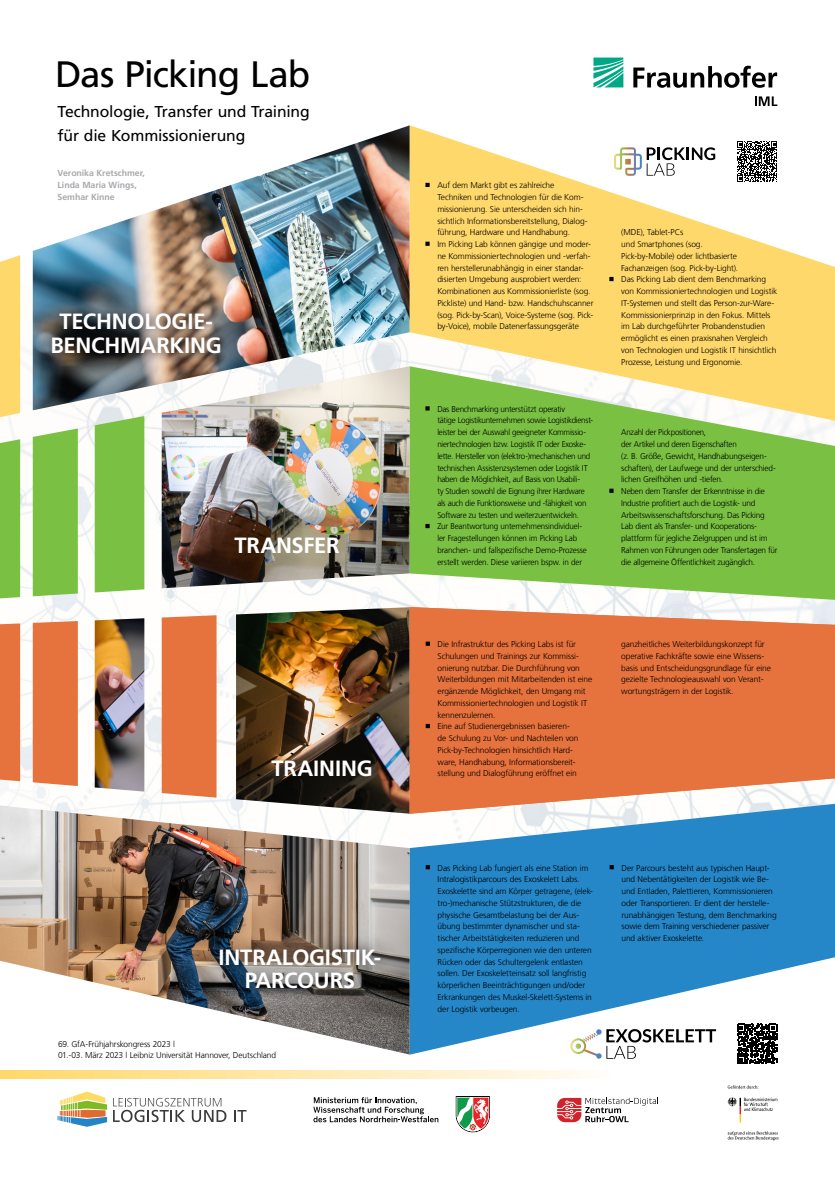
<style>
.page{position:relative;width:835px;height:1180px;background:#fff}
.page>*{position:absolute;margin:0;border:0;box-sizing:border-box;transform-origin:0 0}
.t1{font:36.75px "Frutiger LT Com";letter-spacing:-.03em;color:#000}
.t2{font:700 22.05px/23.5px "Frutiger LT Com";letter-spacing:-.01em;color:#fff;text-align:center}
.t3{font:15.75px/23.5px "Frutiger LT Com";letter-spacing:-.01em;color:#000}
.t4{font:700 8.75px/11.8px "Frutiger LT Com";letter-spacing:-.005em;color:#a7a9ac}
.t5{font:300 8.4px/11.8px "Frutiger LT Com";letter-spacing:-.015em;color:#000}
.t6{font:300 8.4px/11.8px "Frutiger LT Com";letter-spacing:-.015em;color:#000;scale:.95 1}
</style>
<div class="page">
<svg style="left:593px;top:58px;width:30px;height:29px"></svg>
<svg style="left:633px;top:66px;width:144px;height:22px"></svg>
<svg style="left:755px;top:96px;width:22px;height:10px"></svg>
<img style="left:0;top:285px;width:834px;height:520px">
<div style="left:162px;top:615px;width:54px;height:182px;background:#e6723d"></div>
<div style="left:95px;top:416px;width:49px;height:176px;background:#7ac143"></div>
<img style="left:95px;top:618px;width:49px;height:173px">
<div style="left:33px;top:428px;width:45px;height:168px;background:#7ac143"></div>
<div style="left:33px;top:621px;width:45px;height:165px;background:#e6723d"></div>
<div style="left:0;top:255px;width:20px;height:162px;background:#ffd86b"></div>
<div style="left:0;top:439px;width:20px;height:159px;background:#7ac143"></div>
<div style="left:0;top:623px;width:20px;height:158px;background:#e6723d"></div>
<img style="left:33px;top:125px;width:376px;height:285px">
<img style="left:162px;top:366px;width:247px;height:222px">
<img style="left:236px;top:607px;width:173px;height:198px">
<img style="left:0;top:805px;width:409px;height:249px">
<svg style="left:409px;top:813px;width:425px;height:241px;fill:#2587c8"></svg>
<svg style="left:409px;top:607px;width:425px;height:206px;fill:#e6723d"></svg>
<svg style="left:409px;top:421px;width:425px;height:179px;fill:#7ac143"></svg>
<svg style="left:409px;top:125px;width:425px;height:296px;fill:#ffd86b"></svg>
<svg style="left:425px;top:183px;width:168px;height:4px"></svg>
<svg style="left:425px;top:242px;width:168px;height:4px"></svg>
<svg style="left:425px;top:406px;width:168px;height:4px"></svg>
<svg style="left:425px;top:524px;width:168px;height:4px"></svg>
<svg style="left:425px;top:641px;width:168px;height:5px"></svg>
<svg style="left:425px;top:724px;width:168px;height:4px"></svg>
<svg style="left:425px;top:865px;width:168px;height:4px"></svg>
<svg style="left:609px;top:277px;width:168px;height:4px"></svg>
<svg style="left:609px;top:489px;width:168px;height:4px"></svg>
<svg style="left:313px;top:1097px;width:125px;height:25px"></svg>
<svg style="left:455px;top:1096px;width:35px;height:36px"></svg>
<svg style="left:557px;top:1098px;width:101px;height:24px"></svg>
<svg style="left:113px;top:1098px;width:113px;height:24px"></svg>
<svg style="left:234px;top:1110px;width:12px;height:12px"></svg>
<svg style="left:58px;top:1091px;width:49px;height:35px"></svg>
<svg style="left:570px;top:1029px;width:146px;height:29px"></svg>
<svg style="left:614px;top:147px;width:101px;height:29px"></svg>
<div style="left:42px;top:303px;width:190px;height:61px;background:#000;opacity:.77"></div>
<div style="left:206px;top:935px;width:187px;height:67px;background:#000;opacity:.8"></div>
<svg style="left:609px;top:865px;width:168px;height:4px"></svg>
<svg style="left:736px;top:141px;width:41px;height:41px"></svg>
<svg style="left:736px;top:1023px;width:41px;height:41px"></svg>
<svg style="left:0;top:1070px;width:586px;height:8px"></svg>
<svg style="left:727px;top:1085px;width:31px;height:4px"></svg>
<svg style="left:727px;top:1131px;width:51px;height:9px"></svg>
<svg style="left:727px;top:1097px;width:50px;height:25px"></svg>
<h1 class="t1" style="left:55px;top:53px;width:257px">Das Picking Lab</h1>
<h3 class="t3" style="left:58px;top:100px;width:253px">Technologie, Transfer und Training für die Kommissionierung</h3>
<p class="t4" style="left:58px;top:168px;width:89px">Veronika Kretschmer,<br>Linda Maria Wings,<br>Semhar Kinne</p>
<h2 class="t2" style="left:50px;top:310px;width:173px">TECHNOLOGIE-<br>BENCHMARKING</h2>
<h2 class="t2" style="left:234px;top:533px;width:107px">TRANSFER</h2>
<h2 class="t2" style="left:271px;top:757px;width:103px">TRAINING</h2>
<h2 class="t2" style="left:218px;top:945px;width:164px">INTRALOGISTIK-<br>PARCOURS</h2>
<p class="t5" style="left:58px;top:1038px;width:219px">69. GfA-Frühjahrskongress 2023 l<br>01.-03. März 2023 l Leibniz Universität Hannover, Deutschland</p>
<p class="t5" style="left:437px;top:179px;width:158px">Auf dem Markt gibt es zahlreiche<br>Techniken und Technologien für die Kom&shy;missionierung. Sie unterscheiden sich hin&shy;sichtlich Informationsbereitstellung, Dialog&shy;führung, Hardware und Handhabung.<br>Im Picking Lab können gängige und moder&shy;ne Kommissioniertechnologien und -verfah&shy;ren herstellerunabhängig in einer standar&shy;disierten Umgebung ausprobiert werden:<br>Kombinationen aus Kommissionierliste (sog.<br>Pickliste) und Hand- bzw. Handschuhscanner (sog. Pick-by-Scan), Voice-Systeme (sog. Pick&shy;by-Voice), mobile Datenerfassungsgeräte</p>
<p class="t5" style="left:437px;top:403px;width:157px">Das Benchmarking unterstützt operativ<br>tätige Logistikunternehmen sowie Logistikdienst&shy;leister bei der Auswahl geeigneter Kommissio&shy;niertechnologien bzw. Logistik IT oder Exoske&shy;lette. Hersteller von (elektro-)mechanischen und technischen Assistenzsystemen oder Logistik IT haben die Möglichkeit, auf Basis von Usabili-<br>ty Studien sowohl die Eignung ihrer Hardware als auch die Funktionsweise und -fähigkeit von Software zu testen und weiterzuentwickeln.<br>Zur Beantwortung unternehmensindividuel-<br>ler Fragestellungen können im Picking Lab branchen- und fallspezifische Demo-Prozesse erstellt werden. Diese variieren bspw. in der</p>
<p class="t5" style="left:621px;top:226px;width:158px">(MDE), Tablet-PCs<br>und Smartphones (sog.<br>Pick-by-Mobile) oder lichtbasierte Fachanzeigen (sog. Pick-by-Light).<br>Das Picking Lab dient dem Benchmarking von Kommissioniertechnologien und Logistik IT-Systemen und stellt das Person-zur-Ware-Kommissionierprinzip in den Fokus. Mittels im Lab durchgeführter Probandenstudien ermöglicht es einen praxisnahen Vergleich von Technologien und Logistik IT hinsichtlich Prozesse, Leistung und Ergonomie.</p>
<p class="t6" style="left:621px;top:426px;width:166px">Anzahl der Pickpositionen,<br>der Artikel und deren Eigenschaften<br>(z. B. Größe, Gewicht, Handhabungseigen&shy;schaften), der Laufwege und der unterschied&shy;lichen Greifhöhen und -tiefen.<br>Neben dem Transfer der Erkenntnisse in die Industrie profitiert auch die Logistik- und Arbeitswissenschaftsforschung. Das Picking Lab dient als Transfer- und Kooperations&shy;plattform für jegliche Zielgruppen und ist im Rahmen von Führungen oder Transfertagen für die allgemeine Öffentlichkeit zugänglich.</p>
<p class="t5" style="left:437px;top:638px;width:156px">Die Infrastruktur des Picking Labs ist für Schulungen und Trainings zur Kommissi&shy;onierung nutzbar. Die Durchführung von Weiterbildungen mit Mitarbeitenden ist eine ergänzende Möglichkeit, den Umgang mit Kommissioniertechnologien und Logistik IT kennenzulernen.<br>Eine auf Studienergebnissen basieren-<br>de Schulung zu Vor- und Nachteilen von Pick-by-Technologien hinsichtlich Hard&shy;ware, Handhabung, Informationsbereit&shy;stellung und Dialogführung eröffnet ein</p>
<p class="t5" style="left:621px;top:638px;width:151px">ganzheitliches Weiterbildungskonzept für operative Fachkräfte sowie eine Wissens&shy;basis und Entscheidungsgrundlage für eine gezielte Technologieauswahl von Verant&shy;wortungsträgern in der Logistik.</p>
<p class="t5" style="left:437px;top:862px;width:157px">Das Picking Lab fungiert als eine Station im Intralogistikparcours des Exoskelett Labs.<br>Exoskelette sind am Körper getragene, (elek&shy;tro-)mechanische Stützstrukturen, die die physische Gesamtbelastung bei der Aus&shy;übung bestimmter dynamischer und sta&shy;tischer Arbeitstätigkeiten reduzieren und spezifische Körperregionen wie den unteren Rücken oder das Schultergelenk entlasten sollen. Der Exoskeletteinsatz soll langfristig körperlichen Beeinträchtigungen und/oder Erkrankungen des Muskel-Skelett-Systems in der Logistik vorbeugen.</p>
<p class="t5" style="left:621px;top:862px;width:157px">Der Parcours besteht aus typischen Haupt&shy;und Nebentätigkeiten der Logistik wie Be&shy;und Entladen, Palettieren, Kommissionieren oder Transportieren. Er dient der herstelle&shy;runabhängigen Testung, dem Benchmarking sowie dem Training verschiedener passiver und aktiver Exoskelette.</p>
</div>
